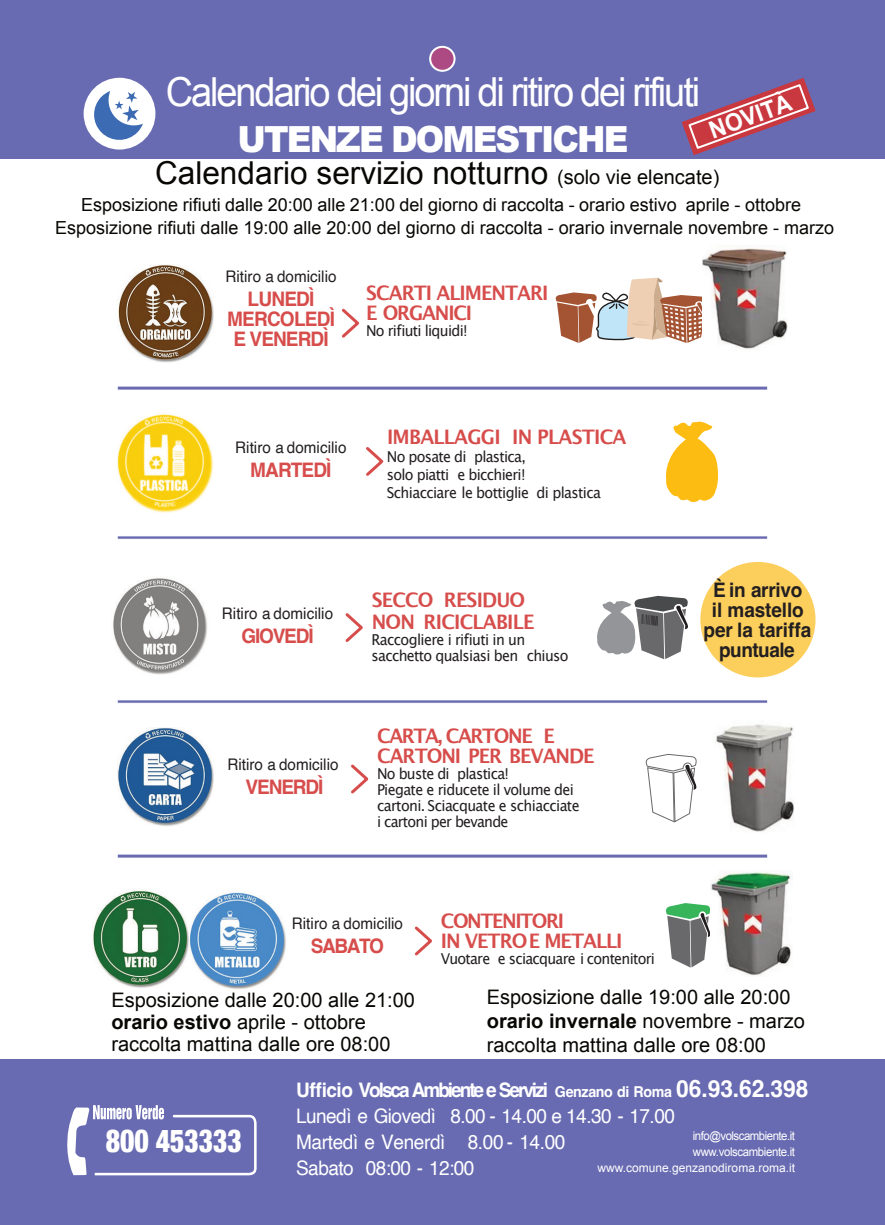
<style>
.page{position:relative;width:885px;height:1225px;background:#fff}
.page>*{position:absolute;margin:0;border:0;box-sizing:border-box;transform-origin:0 0}
.t1{font:40px "Arial";letter-spacing:-.055em;color:#fff;scale:.95 1}
.t2{font:900 36px "Arial";letter-spacing:-.055em;color:#fff;scale:.95 1}
.t3{font:900 condensed 32px "Helvetica Neue";color:#fff;scale:.86 1}
.t4{font:31.6px "Arial";color:#080704}
.t5{font:700 24px "Arial";color:#fff;scale:.95 1}
.t6{font:20px/24px "Arial";color:#080704}
.t7{font:20px/26px "Helvetica";letter-spacing:-.03em;color:#fff;scale:.95 1}
.t8{font:700 20px/20px "Lucida Grande";letter-spacing:-.055em;color:#d64d4b;scale:.95 1}
.t9{font:700 20px/20px "Helvetica";letter-spacing:-.045em;color:#d64d4b;text-align:center;scale:.95 1}
.t10{font:700 20px/20px "Helvetica";letter-spacing:-.005em;color:#231f20;text-align:center;scale:.95 1}
.t11{font:700 20px "Helvetica";letter-spacing:-.065em;color:#d64d4b;scale:.95 1}
.t12{font:18px "Arial";color:#080704}
.t13{font:16px "Helvetica";letter-spacing:.005em;color:#231f20;scale:.95 1}
.t14{font:15px/16px "Lucida Grande";letter-spacing:-.045em;color:#231f20;scale:.95 1}
.t15{font:12px/16px "Arial";letter-spacing:-.03em;color:#fff;text-align:right;scale:.95 1}
.s1{font-size:20px}
.s2{font-weight:700}
.s3{font-weight:700;font-size:15px}
.s4{font-weight:700;font-size:24px}
</style>
<div class="page">
<img style="left:117px;top:414px;width:96px;height:98px">
<img style="left:117px;top:727px;width:97px;height:99px">
<img style="left:93px;top:891px;width:193px;height:98px">
<img style="left:113px;top:578px;width:94px;height:97px">
<img style="left:118px;top:264px;width:96px;height:99px">
<div style="left:0;top:0;width:884px;height:158px;background:#686bb1"></div>
<div style="left:84px;top:78px;width:71px;height:72px;background:#fff;border-radius:50%"></div>
<svg style="left:92px;top:91px;width:51px;height:51px"></svg>
<svg style="left:681px;top:78px;width:134px;height:77px"></svg>
<img style="left:117px;top:386px;width:650px;height:4px">
<div style="left:429px;top:46px;width:26px;height:26px;background:#ae4a83;border:2px solid #fff;border-radius:50%"></div>
<svg style="left:555px;top:278px;width:147px;height:65px"></svg>
<svg style="left:666px;top:421px;width:52px;height:81px"></svg>
<svg style="left:645px;top:753px;width:52px;height:70px"></svg>
<svg style="left:597px;top:596px;width:91px;height:63px"></svg>
<svg style="left:666px;top:903px;width:44px;height:64px"></svg>
<img style="left:117px;top:536px;width:650px;height:3px">
<img style="left:117px;top:700px;width:650px;height:3px">
<img style="left:117px;top:854px;width:650px;height:4px">
<img style="left:716px;top:724px;width:78px;height:108px">
<img style="left:703px;top:248px;width:84px;height:101px">
<img style="left:711px;top:872px;width:81px;height:103px">
<div style="left:0;top:1059px;width:884px;height:166px;background:#686bb1"></div>
<svg style="left:67px;top:1105px;width:189px;height:70px"></svg>
<svg style="left:342px;top:308px;width:18px;height:30px"></svg>
<svg style="left:366px;top:447px;width:18px;height:29px"></svg>
<svg style="left:345px;top:613px;width:18px;height:29px"></svg>
<svg style="left:351px;top:764px;width:18px;height:30px"></svg>
<svg style="left:415px;top:926px;width:17px;height:30px"></svg>
<div style="left:700px;top:562px;width:115px;height:115px;background:#fcce5b;border-radius:50%"></div>
<h1 class="t1" style="left:166px;top:77px;width:564px">Calendario dei giorni di ritiro dei rifiuti</h1>
<h2 class="t2" style="left:237px;top:127px;width:413px">UTENZE DOMESTICHE</h2>
<h3 class="t5" style="left:707px;top:123px;width:92px;rotate:-20deg">NOVITÀ</h3>
<h3 class="t4" style="left:155px;top:161px;width:566px">Calendario servizio notturno <span class="s1">(solo vie elencate)</span></h3>
<p class="t12" style="left:81px;top:197px;width:721px">Esposizione rifiuti dalle 20:00 alle 21:00 del giorno di raccolta - orario estivo aprile - ottobre</p>
<p class="t12" style="left:55px;top:221px;width:780px">Esposizione rifiuti dalle 19:00 alle 20:00 del giorno di raccolta - orario invernale novembre - marzo</p>
<p class="t13" style="left:225px;top:270px;width:119px">Ritiro a domicilio</p>
<h3 class="t9" style="left:227px;top:290px;width:115px">LUNEDÌ<br>MERCOLEDÌ<br>E VENERDÌ</h3>
<h3 class="t8" style="left:366px;top:284px;width:193px">SCARTI ALIMENTARI<br>E ORGANICI</h3>
<p class="t14" style="left:366px;top:323px;width:108px">No rifiuti liquidi!</p>
<p class="t13" style="left:235px;top:441px;width:119px">Ritiro a domicilio</p>
<h3 class="t9" style="left:250px;top:461px;width:87px">MARTEDÌ</h3>
<h3 class="t8" style="left:387px;top:428px;width:253px">IMBALLAGGI IN PLASTICA</h3>
<p class="t14" style="left:387px;top:448px;width:227px;line-height:18px">No posate di plastica,<br>solo piatti e bicchieri!<br>Schiacciare le bottiglie di plastica</p>
<p class="t13" style="left:222px;top:607px;width:119px">Ritiro a domicilio</p>
<h3 class="t11" style="left:241px;top:628px;width:77px">GIOVEDÌ</h3>
<p class="t13" style="left:227px;top:758px;width:119px">Ritiro a domicilio</p>
<h3 class="t9" style="left:245px;top:778px;width:84px">VENERDÌ</h3>
<h3 class="t8" style="left:372px;top:590px;width:173px;line-height:22px">SECCO RESIDUO<br>NON RICICLABILE</h3>
<p class="t14" style="left:371px;top:632px;width:209px">Raccogliere i rifiuti in un sacchetto qualsiasi ben chiuso</p>
<h3 class="t8" style="left:377px;top:727px;width:230px">CARTA, CARTONE E<br>CARTONI PER BEVANDE</h3>
<p class="t14" style="left:377px;top:767px;width:215px">No buste di plastica!<br>Piegate e riducete il volume dei cartoni. Sciacquate e schiacciate i cartoni per bevande</p>
<p class="t13" style="left:292px;top:917px;width:119px">Ritiro a domicilio</p>
<h3 class="t9" style="left:311px;top:937px;width:78px">SABATO</h3>
<h3 class="t8" style="left:441px;top:912px;width:192px">CONTENITORI<br>IN VETROE METALLI</h3>
<p class="t14" style="left:440px;top:951px;width:227px">Vuotare e sciacquare i contenitori</p>
<h3 class="t10" style="left:703px;top:581px;width:115px">È in arrivo<br>il mastello per la tariffa puntuale</h3>
<h3 class="t6" style="left:111px;top:990px;width:305px;line-height:22px">Esposizione dalle 20:00 alle 21:00 <span class="s2">orario estivo</span> aprile - ottobre raccolta mattina dalle ore 08:00</h3>
<h3 class="t6" style="left:486px;top:986px;width:319px">Esposizione dalle 19:00 alle 20:00 <span class="s2">orario invernale</span> novembre - marzo raccolta mattina dalle ore 08:00</h3>
<h3 class="t7" style="left:296px;top:1078px;width:540px"><span class="s2">Ufficio VolscaAmbienteeServizi</span> <span class="s3">Genzano di Roma</span> <span class="s4">06.93.62.398<br></span>Lunedì e Giovedì 8.00 - 14.00 e 14.30 - 17.00<br>Martedì e Venerdì 8.00 - 14.00<br>Sabato 08:00 - 12:00</h3>
<h3 class="t3" style="left:106px;top:1120px;width:160px">800 453333</h3>
<p class="t15" style="left:597px;top:1129px;width:209px">info@volscambiente.it www.volscambiente.it www.comune.genzanodiroma.roma.it</p>
</div>
